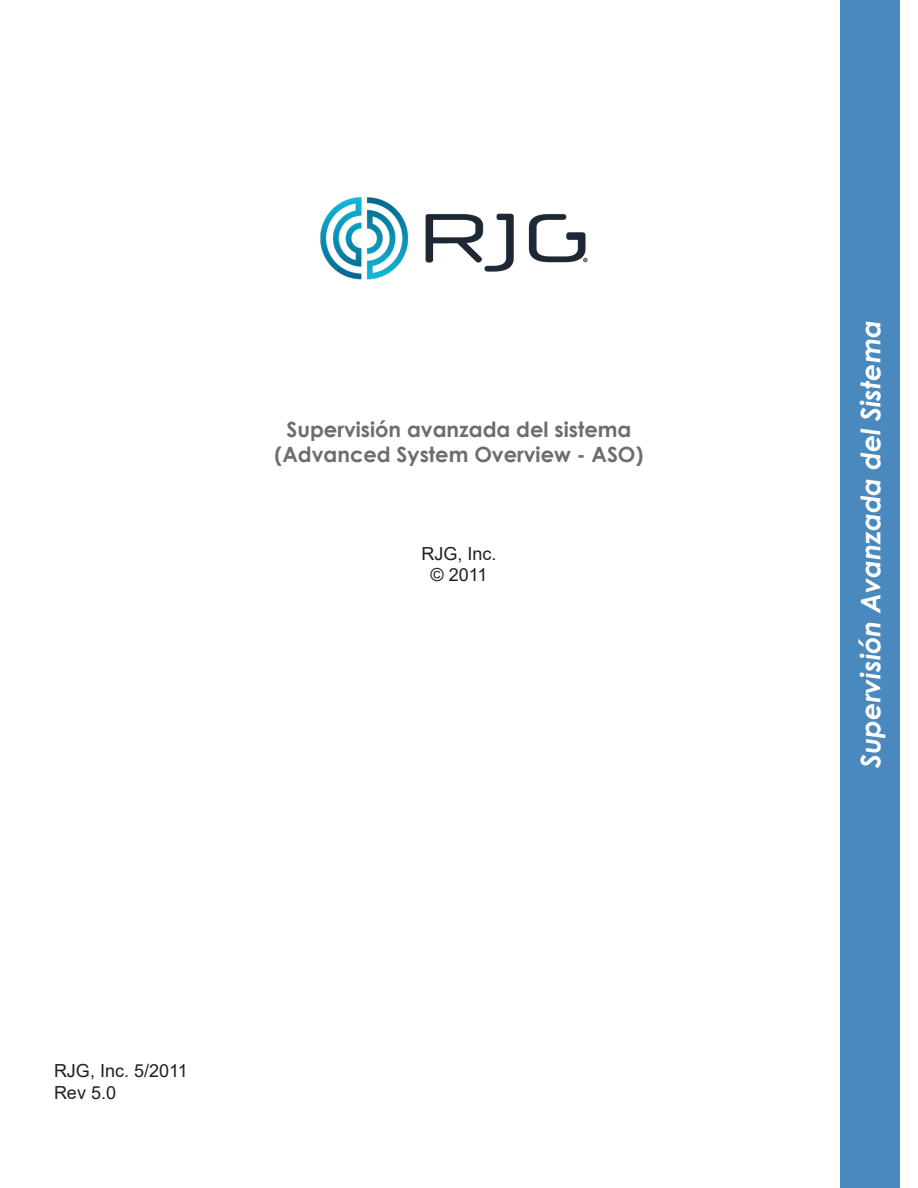
<style>
.page{position:relative;width:918px;height:1188px;background:#fff}
.page>*{position:absolute;margin:0;border:0;box-sizing:border-box;transform-origin:0 0}
.t1{font:italic 700 27px "Century Gothic";color:#fff}
.t2{font:700 21px "Century Gothic";color:#6c6d70}
.t3{font:18px "Arial";color:#231f20}
</style>
<div class="page">
<div style="left:840px;top:0;width:60px;height:1188px;background:#4a89be"></div>
<img style="left:320px;top:197px;width:268px;height:83px">
<p class="t2" style="left:287px;top:414px;width:346px">Supervisión avanzada del sistema</p>
<p class="t2" style="left:274px;top:439px;width:371px">(Advanced System Overview - ASO)</p>
<p class="t3" style="left:421px;top:541px;width:77px">RJG, Inc.</p>
<p class="t3" style="left:431px;top:562px;width:58px">© 2011</p>
<p class="t3" style="left:54px;top:1059px;width:135px">RJG, Inc. 5/2011</p>
<p class="t3" style="left:54px;top:1080px;width:64px">Rev 5.0</p>
<p class="t1" style="left:850px;top:768px;width:449px;rotate:-90deg">Supervisión Avanzada del Sistema</p>
</div>
